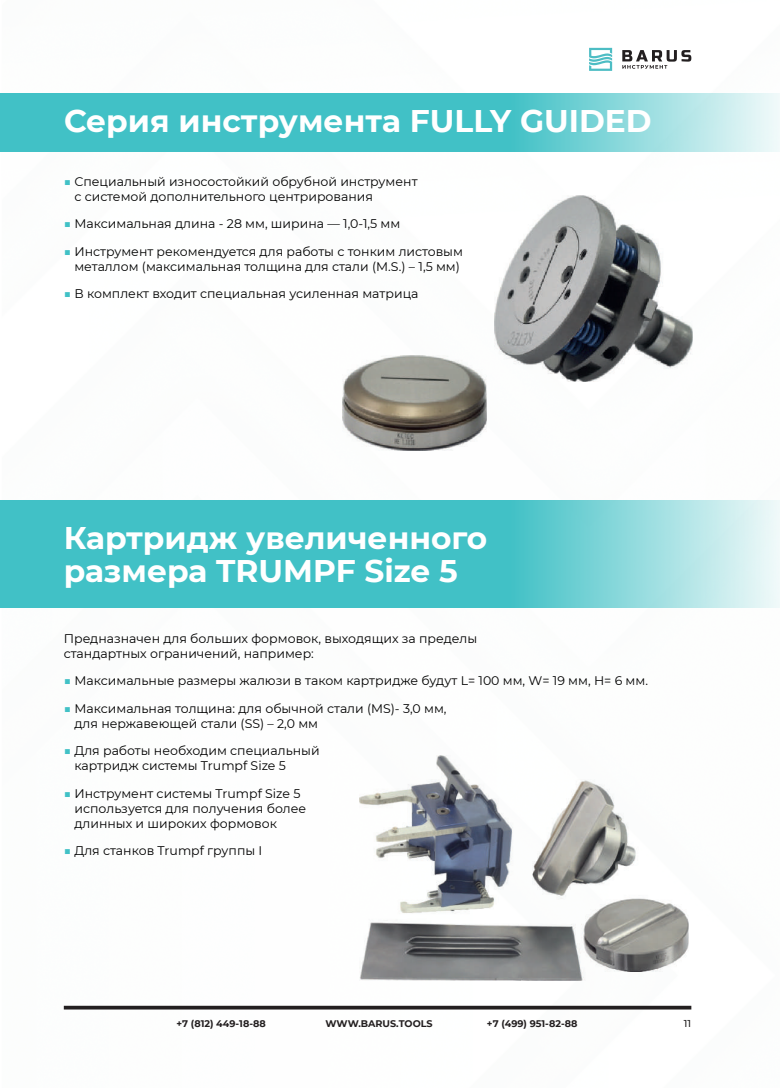
<style>
.page{position:relative;width:780px;height:1088px;background:#fff}
.page>*{position:absolute;margin:0;border:0;box-sizing:border-box;transform-origin:0 0}
.t1{font:700 31.25px/32.5px "Montserrat";color:#fff}
.t2{font:12.5px/15px "Montserrat";color:#000}
.t3{font:500 10px "Montserrat";color:#242222}
.t4{font:700 9.62px "Montserrat";color:#231f20}
.s1{color:#41c1c6}
</style>
<div class="page">
<hr style="left:64px;top:1006px;width:627px;height:3px;background:#231f20">
<svg style="left:589px;top:48px;width:23px;height:23px"></svg>
<svg style="left:622px;top:50px;width:69px;height:19px"></svg>
<svg style="left:0;top:500px;width:780px;height:108px;background:#5fcace"></svg>
<img style="left:343px;top:356px;width:143px;height:95px">
<img style="left:495px;top:196px;width:197px;height:185px">
<img style="left:359px;top:755px;width:329px;height:225px">
<svg style="left:0;top:93px;width:780px;height:59px;background:#5fcace"></svg>
<h1 class="t1" style="left:64px;top:103px;width:589px">Серия инструмента FULLY GUIDED</h1>
<p class="t2" style="left:74px;top:173px;width:344px;text-indent:-11px"><span class="s1">■</span> Специальный износостойкий обрубной инструмент с системой дополнительного центрирования</p>
<p class="t2" style="left:64px;top:216px;width:338px"><span class="s1">■</span> Максимальная длина - 28 мм, ширина — 1,0-1,5 мм</p>
<p class="t2" style="left:64px;top:243px;width:400px;text-align:right"><span class="s1">■</span> Инструмент рекомендуется для работы с тонким листовым металлом (максимальная толщина для стали (М.S.) – 1,5 мм)</p>
<p class="t2" style="left:64px;top:286px;width:356px"><span class="s1">■</span> В комплект входит специальная усиленная матрица</p>
<h1 class="t1" style="left:64px;top:520px;width:425px">Картридж увеличенного размера TRUMPF Size 5</h1>
<p class="t2" style="left:64px;top:630px;width:415px">Предназначен для больших формовок, выходящих за пределы стандартных ограничений, например:</p>
<p class="t2" style="left:64px;top:673px;width:585px"><span class="s1">■</span> Максимальные размеры жалюзи в таком картридже будут L= 100 мм, W= 19 мм, Н= 6 мм.</p>
<p class="t2" style="left:74px;top:700px;width:373px;text-indent:-11px"><span class="s1">■</span> Максимальная толщина: для обычной стали (MS)- 3,0 мм, для нержавеющей стали (SS) – 2,0 мм</p>
<p class="t2" style="left:74px;top:743px;width:247px;text-indent:-11px"><span class="s1">■</span> Для работы необходим специальный картридж системы Trumpf Size 5</p>
<p class="t2" style="left:74px;top:785px;width:233px;text-indent:-11px"><span class="s1">■</span> Инструмент системы Trumpf Size 5 используется для получения более длинных и широких формовок</p>
<p class="t2" style="left:64px;top:843px;width:200px"><span class="s1">■</span> Для станков Trumpf группы I</p>
<p class="t4" style="left:176px;top:1017px;width:91px">+7 (812) 449-18-88</p>
<p class="t4" style="left:325px;top:1017px;width:109px">WWW.BARUS.TOOLS</p>
<p class="t4" style="left:487px;top:1017px;width:92px">+7 (499) 951-82-88</p>
<p class="t3" style="left:684px;top:1017px;width:9px">11</p>
</div>
